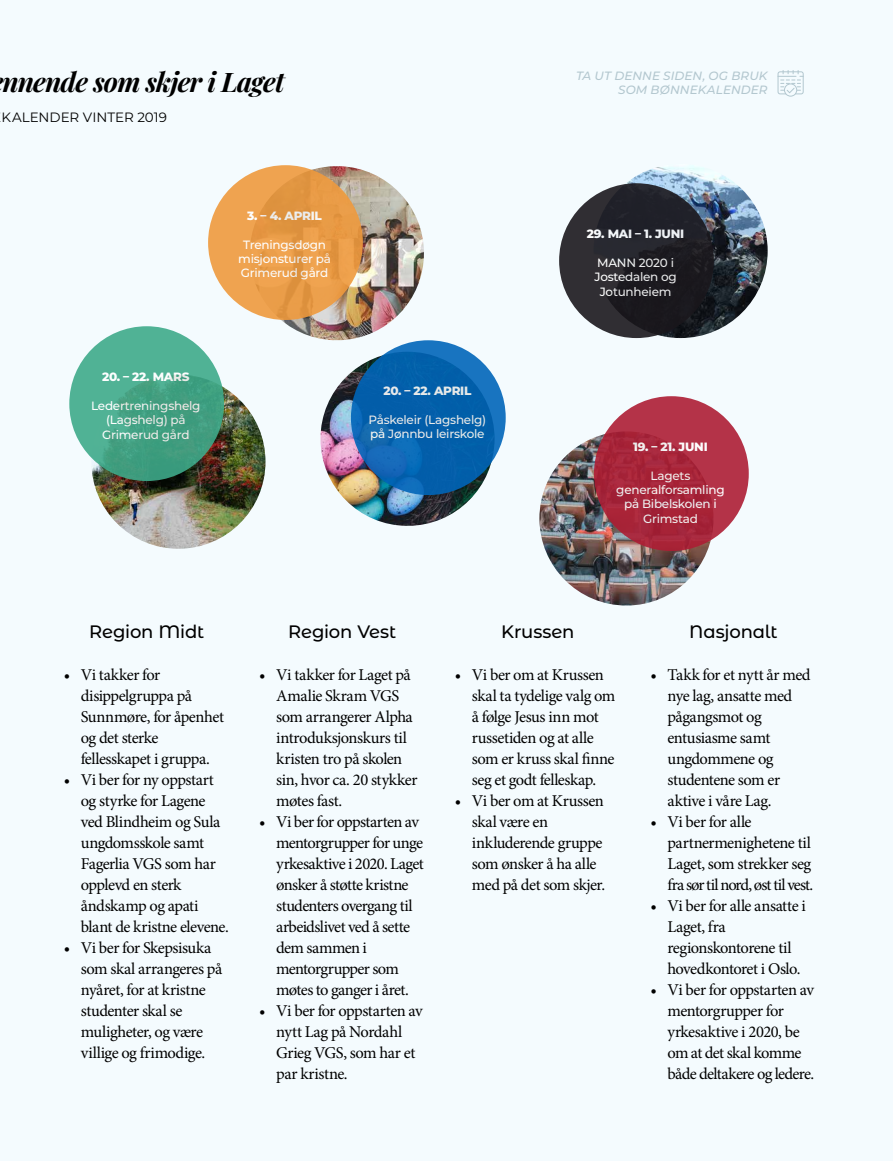
<style>
.page{position:relative;width:893px;height:1161px;background:#f4fbfe}
.page>*{position:absolute;margin:0;border:0;box-sizing:border-box;transform-origin:0 0}
.t1{font:italic 700 27px "Playfair Display";letter-spacing:-.03em;color:#000}
.t2{font:500 18px "Montserrat Alternates";letter-spacing:-.01em;color:#000}
.t3{font:16.5px/21px "Minion Pro";letter-spacing:-.035em;color:#000}
.t4{font:13.5px "Montserrat";letter-spacing:.005em;color:#000}
.t5{font:500 12px/14.4px "Montserrat";letter-spacing:-.02em;color:#fff;text-align:center}
.t6{font:800 12px "Montserrat";letter-spacing:-.02em;color:#fff}
.t7{font:italic 500 12px/14.4px "Montserrat";letter-spacing:.005em;color:#b3c7cf;text-align:right}
</style>
<div class="page">
<svg style="left:777px;top:70px;width:27px;height:27px"></svg>
<img style="left:91px;top:375px;width:174px;height:174px;border-radius:87px">
<svg style="left:69px;top:326px;width:155px;height:155px;background:#48a88a"></svg>
<img style="left:320px;top:352px;width:175px;height:174px;border-radius:87px">
<svg style="left:351px;top:340px;width:155px;height:155px;background:#0964af"></svg>
<img style="left:250px;top:166px;width:174px;height:174px;border-radius:85px">
<div style="left:208px;top:165px;width:155px;height:155px;background:linear-gradient(to right,#efa452,#e59743);border-radius:50%"></div>
<img style="left:593px;top:164px;width:175px;height:174px;border-radius:87px">
<div style="left:559px;top:183px;width:155px;height:155px;background:linear-gradient(to bottom,#272830,#232025);border-radius:50%"></div>
<img style="left:539px;top:431px;width:174px;height:174px;border-radius:87px">
<div style="left:594px;top:396px;width:155px;height:155px;background:#ab2a3f;border-radius:50%"></div>
<h1 class="t1" style="left:2px;top:60px;width:284px">nnende som skjer i Laget</h1>
<p class="t4" style="left:2px;top:108px;width:167px">KALENDER VINTER 2019</p>
<p class="t6" style="left:102px;top:368px;width:89px">20. – 22. MARS</p>
<p class="t5" style="left:91px;top:398px;width:111px">Ledertreningshelg (Lagshelg) på<br>Grimerud gård</p>
<p class="t6" style="left:247px;top:207px;width:76px">3. – 4. APRIL</p>
<p class="t5" style="left:238px;top:237px;width:94px">Treningsdøgn misjonsturer på<br>Grimerud gård</p>
<p class="t6" style="left:383px;top:382px;width:90px">20. – 22. APRIL</p>
<p class="t5" style="left:369px;top:412px;width:119px;text-align:left">Påskeleir (Lagshelg) på Jønnbu leirskole</p>
<p class="t7" style="left:576px;top:68px;width:193px">TA UT DENNE SIDEN, OG BRUK<br>SOM BØNNEKALENDER</p>
<p class="t6" style="left:587px;top:225px;width:99px">29. MAI – 1. JUNI</p>
<p class="t5" style="left:594px;top:255px;width:84px">MANN 2020 i<br>Jostedalen og<br>Jotunheiem</p>
<p class="t6" style="left:633px;top:438px;width:76px">19. – 21. JUNI</p>
<p class="t5" style="left:616px;top:468px;width:110px">Lagets generalforsamling på Bibelskolen i<br>Grimstad</p>
<p class="t2" style="left:89px;top:619px;width:116px">Region Midt</p>
<p class="t3" style="left:81px;top:664px;width:145px;text-indent:-17px">• Vi takker for disippelgruppa på<br>Sunnmøre, for åpenhet og det sterke fellesskapet i gruppa.</p>
<p class="t3" style="left:81px;top:769px;width:150px;text-indent:-17px">• Vi ber for ny oppstart og styrke for Lagene ved Blindheim og Sula ungdomsskole samt<br>Fagerlia VGS som har opplevd en sterk åndskamp og apati blant de kristne elevene.</p>
<p class="t3" style="left:81px;top:937px;width:143px;text-indent:-17px">• Vi ber for Skepsisuka som skal arrangeres på nyåret, for at kristne studenter skal se muligheter, og være villige og frimodige.</p>
<p class="t2" style="left:288px;top:619px;width:110px">Region Vest</p>
<p class="t3" style="left:276px;top:664px;width:143px;text-indent:-17px">• Vi takker for Laget på<br>Amalie Skram VGS som arrangerer Alpha introduksjonskurs til kristen tro på skolen sin, hvor ca. 20 stykker møtes fast.</p>
<p class="t3" style="left:276px;top:811px;width:149px;text-indent:-17px">• Vi ber for oppstarten av mentorgrupper for unge yrkesaktive i 2020. Laget ønsker å støtte kristne studenters overgang til arbeidslivet ved å sette dem sammen i mentorgrupper som møtes to ganger i året.</p>
<p class="t3" style="left:276px;top:1000px;width:148px;text-indent:-17px">• Vi ber for oppstarten av nytt Lag på Nordahl<br>Grieg VGS, som har et par kristne.</p>
<p class="t2" style="left:501px;top:619px;width:75px">Krussen</p>
<p class="t3" style="left:472px;top:664px;width:145px;text-indent:-17px">• Vi ber om at Krussen skal ta tydelige valg om å følge Jesus inn mot russetiden og at alle som er kruss skal finne seg et godt felleskap.</p>
<p class="t3" style="left:472px;top:790px;width:135px;text-indent:-17px">• Vi ber om at Krussen skal være en inkluderende gruppe som ønsker å ha alle med på det som skjer.</p>
<p class="t2" style="left:689px;top:619px;width:90px">Nasjonalt</p>
<p class="t3" style="left:667px;top:664px;width:145px;text-indent:-17px">• Takk for et nytt år med nye lag, ansatte med pågangsmot og entusiasme samt ungdommene og studentene som er aktive i våre Lag.</p>
<p class="t3" style="left:667px;top:811px;width:147px;text-indent:-17px">• Vi ber for alle partnermenighetene til<br>Laget, som strekker seg fra sør til nord, øst til vest.</p>
<p class="t3" style="left:667px;top:895px;width:140px;text-indent:-17px">• Vi ber for alle ansatte i<br>Laget, fra regionskontorene til hovedkontoret i Oslo.</p>
<p class="t3" style="left:667px;top:979px;width:148px;text-indent:-17px">• Vi ber for oppstarten av mentorgrupper for yrkesaktive i 2020, be om at det skal komme både deltakere og ledere.</p>
</div>
